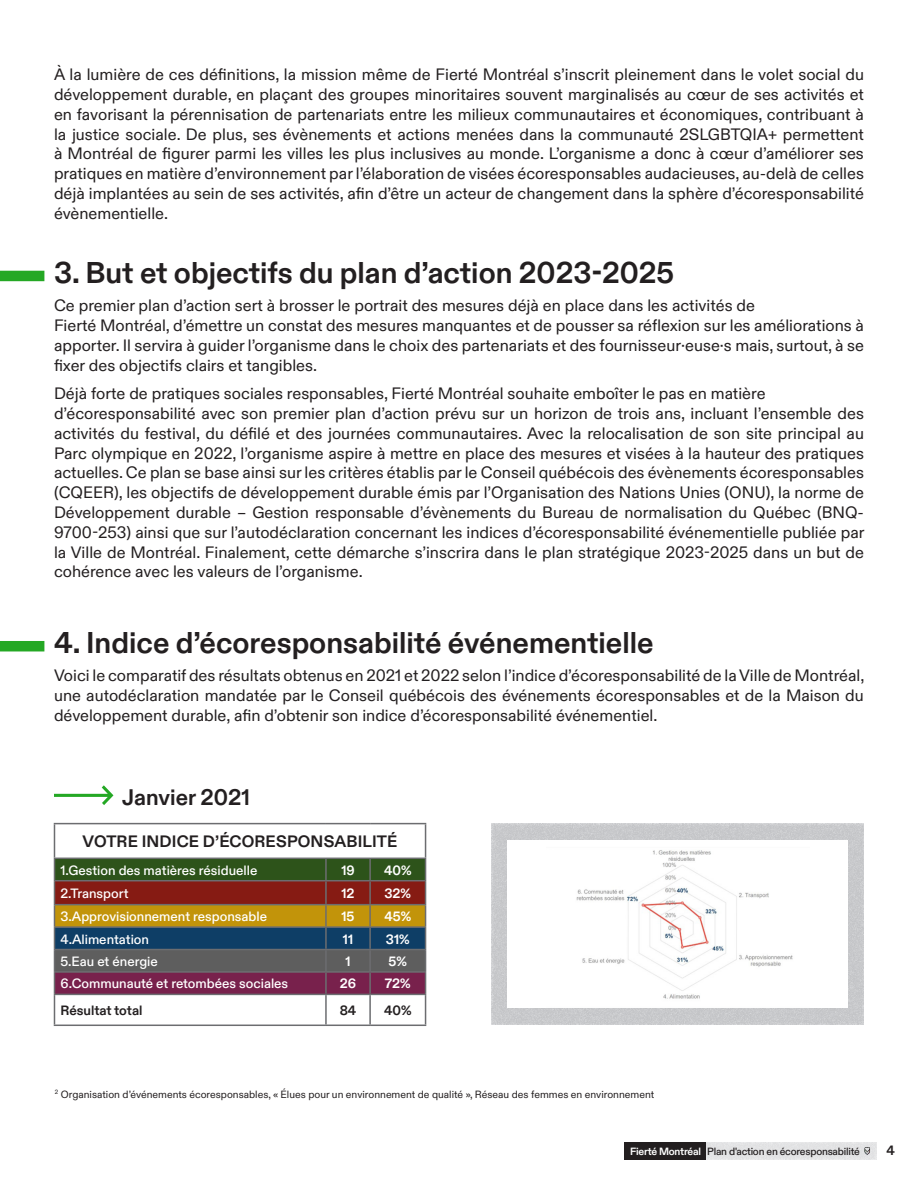
<style>
.page{position:relative;width:918px;height:1188px;background:#fff}
.page>*{position:absolute;margin:0;border:0;box-sizing:border-box;transform-origin:0 0}
.SOUS_TITRES_20PTS{font:700 30px "ABC Diatype";color:#231f20}
.Soustitres___coul{font:700 22.5px "ABC Diatype";color:#231f20}
.TEXTE_NOIR_COMMUN{font:16.5px/19.8px "ABC Diatype";color:#231f20;text-align:justify}
.TITRE_BLANC{font:700 16.5px "ABC Diatype";letter-spacing:.01em;color:#231f20}
.TEXTE_COMMUN_BLC{font:500 13.5px "ABC Diatype";color:#fff}
.TEXTE_COMMUN_BLC-2{font:700 13.5px "ABC Diatype";color:#fff}
.TEXTE_COMMUN_BLC-3{font:700 13.5px "ABC Diatype";color:#231f20}
.TEXTE_NOIR_COMMUN-2{font:10.5px "ABC Diatype";color:#231f20}
.t1{font:500 10.5px "ABC Diatype";letter-spacing:-.02em;color:#231f20}
.s1{font-weight:700;color:#fff}
</style>
<div class="page">
<div style="left:491px;top:822px;width:374px;height:205px;background:#c8c9cc"></div>
<div style="left:668px;top:1141px;width:208px;height:19px;background:#e2e3e5"></div>
<div style="left:624px;top:1142px;width:81px;height:17px;background:#231f20"></div>
<svg style="left:865px;top:1147px;width:5px;height:8px"></svg>
<div style="left:0;top:271px;width:44px;height:10px;background:#24a824"></div>
<div style="left:0;top:641px;width:44px;height:10px;background:#24a824"></div>
<svg style="left:55px;top:824px;width:370px;height:201px"></svg>
<hr style="left:54px;top:823px;width:272px;height:1px;background:#6c6d70">
<hr style="left:54px;top:824px;width:1px;height:34px;background:#6c6d70">
<hr style="left:326px;top:823px;width:44px;height:1px;background:#6c6d70">
<hr style="left:370px;top:823px;width:56px;height:1px;background:#6c6d70">
<hr style="left:425px;top:824px;width:1px;height:34px;background:#6c6d70">
<svg style="left:54px;top:858px;width:372px;height:136px;background:#654d3b"></svg>
<hr style="left:54px;top:994px;width:272px;height:1px;background:#6c6d70">
<hr style="left:54px;top:995px;width:1px;height:30px;background:#6c6d70">
<hr style="left:326px;top:994px;width:44px;height:1px;background:#6c6d70">
<hr style="left:325px;top:995px;width:2px;height:30px;background:#6c6d70">
<hr style="left:370px;top:994px;width:56px;height:1px;background:#6c6d70">
<hr style="left:369px;top:995px;width:2px;height:30px;background:#6c6d70">
<hr style="left:425px;top:995px;width:1px;height:30px;background:#6c6d70">
<hr style="left:54px;top:1025px;width:272px;height:1px;background:#6c6d70">
<hr style="left:326px;top:1025px;width:44px;height:1px;background:#6c6d70">
<hr style="left:370px;top:1025px;width:56px;height:1px;background:#6c6d70">
<svg style="left:54px;top:785px;width:59px;height:20px"></svg>
<div style="left:508px;top:840px;width:340px;height:168px;background:#fff"></div>
<img style="left:576px;top:850px;width:217px;height:149px">
<p class="TEXTE_NOIR_COMMUN" style="left:54px;top:65px;width:812px">À la lumière de ces définitions, la mission même de Fierté Montréal s’inscrit pleinement dans le volet social du développement durable, en plaçant des groupes minoritaires souvent marginalisés au cœur de ses activités et en favorisant la pérennisation de partenariats entre les milieux communautaires et économiques, contribuant à la justice sociale. De plus, ses évènements et actions menées dans la communauté 2SLGBTQIA+ permettent à Montréal de figurer parmi les villes les plus inclusives au monde. L’organisme a donc à cœur d’améliorer ses pratiques en matière d’environnement par l’élaboration de visées écoresponsables audacieuses, au-delà de celles déjà implantées au sein de ses activités, afin d’être un acteur de changement dans la sphère d’écoresponsabilité évènementielle.</p>
<p class="SOUS_TITRES_20PTS" style="left:54px;top:255px;width:622px">3. But et objectifs du plan d’action 2023-2025</p>
<p class="TEXTE_NOIR_COMMUN" style="left:54px;top:296px;width:703px">Ce premier plan d’action sert à brosser le portrait des mesures déjà en place dans les activités de</p>
<p class="TEXTE_NOIR_COMMUN" style="left:54px;top:316px;width:812px">Fierté Montréal, d’émettre un constat des mesures manquantes et de pousser sa réflexion sur les améliorations à apporter. Il servira à guider l’organisme dans le choix des partenariats et des fournisseur·euse·s mais, surtout, à se fixer des objectifs clairs et tangibles.</p>
<p class="TEXTE_NOIR_COMMUN" style="left:54px;top:384px;width:713px">Déjà forte de pratiques sociales responsables, Fierté Montréal souhaite emboîter le pas en matière</p>
<p class="TEXTE_NOIR_COMMUN" style="left:54px;top:404px;width:812px">d’écoresponsabilité avec son premier plan d’action prévu sur un horizon de trois ans, incluant l’ensemble des activités du festival, du défilé et des journées communautaires. Avec la relocalisation de son site principal au Parc olympique en 2022, l’organisme aspire à mettre en place des mesures et visées à la hauteur des pratiques actuelles. Ce plan se base ainsi sur les critères établis par le Conseil québécois des évènements écoresponsables (CQEER), les objectifs de développement durable émis par l’Organisation des Nations Unies (ONU), la norme de Développement durable – Gestion responsable d’évènements du Bureau de normalisation du Québec (BNQ-9700-253) ainsi que sur l’autodéclaration concernant les indices d’écoresponsabilité événementielle publiée par la Ville de Montréal. Finalement, cette démarche s’inscrira dans le plan stratégique 2023-2025 dans un but de cohérence avec les valeurs de l’organisme.</p>
<p class="SOUS_TITRES_20PTS" style="left:54px;top:625px;width:601px">4. Indice d’écoresponsabilité événementielle</p>
<p class="TEXTE_NOIR_COMMUN" style="left:54px;top:666px;width:812px">Voici le comparatif des résultats obtenus en 2021 et 2022 selon l’indice d’écoresponsabilité de la Ville de Montréal, une autodéclaration mandatée par le Conseil québécois des événements écoresponsables et de la Maison du développement durable, afin d’obtenir son indice d’écoresponsabilité événementiel.</p>
<p class="Soustitres___coul" style="left:122px;top:784px;width:129px">Janvier 2021</p>
<p class="TITRE_BLANC" style="left:83px;top:832px;width:316px">VOTRE INDICE D’ÉCORESPONSABILITÉ</p>
<p class="TEXTE_COMMUN_BLC" style="left:60px;top:862px;width:198px">1.Gestion des matières résiduelle</p>
<p class="TEXTE_COMMUN_BLC-2" style="left:341px;top:862px;width:15px">19</p>
<p class="TEXTE_COMMUN_BLC-2" style="left:384px;top:862px;width:29px">40%</p>
<p class="TEXTE_COMMUN_BLC" style="left:60px;top:885px;width:69px">2.Transport</p>
<p class="TEXTE_COMMUN_BLC-2" style="left:341px;top:885px;width:15px">12</p>
<p class="TEXTE_COMMUN_BLC-2" style="left:384px;top:885px;width:28px">32%</p>
<p class="TEXTE_COMMUN_BLC" style="left:60px;top:909px;width:208px">3.Approvisionnement responsable</p>
<p class="TEXTE_COMMUN_BLC-2" style="left:342px;top:909px;width:15px">15</p>
<p class="TEXTE_COMMUN_BLC-2" style="left:384px;top:909px;width:28px">45%</p>
<p class="TEXTE_COMMUN_BLC" style="left:60px;top:931px;width:90px">4.Alimentation</p>
<p class="TEXTE_COMMUN_BLC-2" style="left:343px;top:931px;width:12px">11</p>
<p class="TEXTE_COMMUN_BLC-2" style="left:386px;top:931px;width:25px">31%</p>
<p class="TEXTE_COMMUN_BLC" style="left:60px;top:953px;width:99px">5.Eau et énergie</p>
<p class="TEXTE_COMMUN_BLC-2" style="left:345px;top:953px;width:7px">1</p>
<p class="TEXTE_COMMUN_BLC-2" style="left:389px;top:953px;width:20px">5%</p>
<p class="TEXTE_COMMUN_BLC" style="left:60px;top:976px;width:229px">6.Communauté et retombées sociales</p>
<p class="TEXTE_COMMUN_BLC-2" style="left:340px;top:976px;width:18px">26</p>
<p class="TEXTE_COMMUN_BLC-2" style="left:385px;top:976px;width:27px">72%</p>
<p class="TEXTE_COMMUN_BLC-3" style="left:60px;top:1003px;width:83px">Résultat total</p>
<p class="TEXTE_COMMUN_BLC-3" style="left:340px;top:1003px;width:18px">84</p>
<p class="TEXTE_COMMUN_BLC-3" style="left:384px;top:1003px;width:29px">40%</p>
<p class="TEXTE_NOIR_COMMUN-2" style="left:55px;top:1088px;width:601px"><sup>2</sup> Organisation d’événements écoresponsables, « Élues pour un environnement de qualité », Réseau des femmes en environnement</p>
<p class="t1" style="left:630px;top:1145px;width:231px"><span class="s1">Fierté Montréal</span> Plan d'action en écoresponsabilité</p>
<p class="TEXTE_COMMUN_BLC-3" style="left:887px;top:1143px;width:10px">4</p>
</div>
